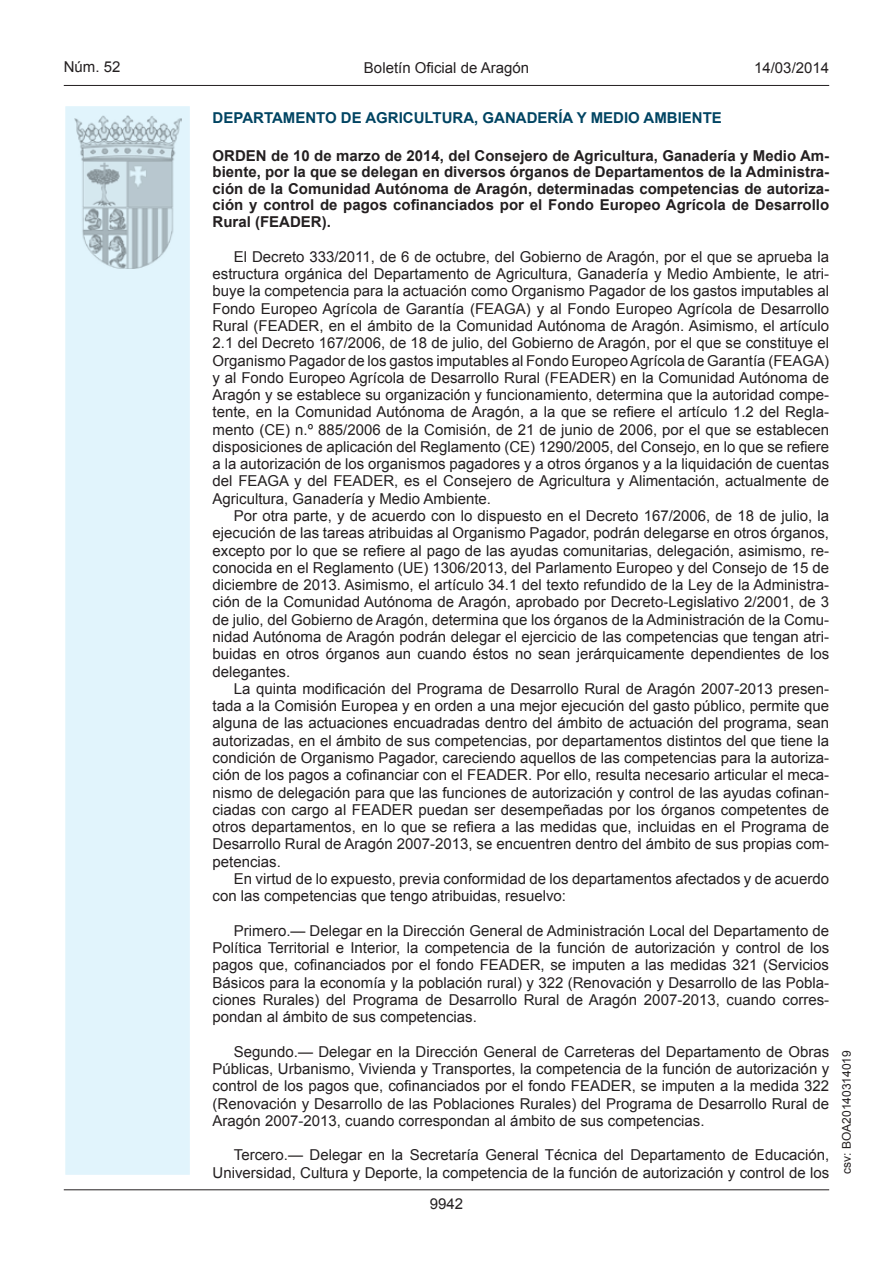
<style>
.page{position:relative;width:893px;height:1263px;background:#fff}
.page>*{position:absolute;margin:0;border:0;box-sizing:border-box;transform-origin:0 0}
.t1{font:15px/17.2px "Arial";color:#231f20;text-align:justify}
.t2{font:700 15px/16.5px "Arial";color:#231f20;text-align:justify}
.t3{font:700 15px "Arial";color:#004462}
.t4{font:12px "Arial";color:#231f20}
</style>
<div class="page">
<hr style="left:64px;top:85px;width:765px;height:1px;background:#231f20">
<div style="left:64px;top:105px;width:127px;height:1071px;background:#e1f4fc;border:2px solid #fff"></div>
<img style="left:75px;top:115px;width:106px;height:153px">
<hr style="left:64px;top:1189px;width:765px;height:1px;background:#231f20">
<p class="t1" style="left:64px;top:59px;width:58px">Núm. 52</p>
<p class="t1" style="left:364px;top:59px;width:167px">Boletín Oficial de Aragón</p>
<p class="t1" style="left:754px;top:59px;width:77px">14/03/2014</p>
<p class="t3" style="left:213px;top:108px;width:511px">DEPARTAMENTO DE AGRICULTURA, GANADERÍA Y MEDIO AMBIENTE</p>
<p class="t2" style="left:213px;top:148px;width:618px">ORDEN de 10 de marzo de 2014, del Consejero de Agricultura, Ganadería y Medio Am&shy;biente, por la que se delegan en diversos órganos de Departamentos de la Administra&shy;ción de la Comunidad Autónoma de Aragón, determinadas competencias de autoriza&shy;ción y control de pagos cofinanciados por el Fondo Europeo Agrícola de Desarrollo Rural (FEADER).</p>
<p class="t1" style="left:213px;top:248px;width:618px;text-indent:21px">El Decreto 333/2011, de 6 de octubre, del Gobierno de Aragón, por el que se aprueba la estructura orgánica del Departamento de Agricultura, Ganadería y Medio Ambiente, le atri&shy;buye la competencia para la actuación como Organismo Pagador de los gastos imputables al Fondo Europeo Agrícola de Garantía (FEAGA) y al Fondo Europeo Agrícola de Desarrollo Rural (FEADER, en el ámbito de la Comunidad Autónoma de Aragón. Asimismo, el artículo 2.1 del Decreto 167/2006, de 18 de julio, del Gobierno de Aragón, por el que se constituye el Organismo Pagador de los gastos imputables al Fondo Europeo Agrícola de Garantía (FEAGA) y al Fondo Europeo Agrícola de Desarrollo Rural (FEADER) en la Comunidad Autónoma de Aragón y se establece su organización y funcionamiento, determina que la autoridad compe&shy;tente, en la Comunidad Autónoma de Aragón, a la que se refiere el artículo 1.2 del Regla&shy;mento (CE) n.º 885/2006 de la Comisión, de 21 de junio de 2006, por el que se establecen disposiciones de aplicación del Reglamento (CE) 1290/2005, del Consejo, en lo que se refiere a la autorización de los organismos pagadores y a otros órganos y a la liquidación de cuentas del FEAGA y del FEADER, es el Consejero de Agricultura y Alimentación, actualmente de Agricultura, Ganadería y Medio Ambiente.</p>
<p class="t1" style="left:213px;top:507px;width:618px;text-indent:21px">Por otra parte, y de acuerdo con lo dispuesto en el Decreto 167/2006, de 18 de julio, la ejecución de las tareas atribuidas al Organismo Pagador, podrán delegarse en otros órganos, excepto por lo que se refiere al pago de las ayudas comunitarias, delegación, asimismo, re&shy;conocida en el Reglamento (UE) 1306/2013, del Parlamento Europeo y del Consejo de 15 de diciembre de 2013. Asimismo, el artículo 34.1 del texto refundido de la Ley de la Administra&shy;ción de la Comunidad Autónoma de Aragón, aprobado por Decreto-Legislativo 2/2001, de 3 de julio, del Gobierno de Aragón, determina que los órganos de la Administración de la Comu&shy;nidad Autónoma de Aragón podrán delegar el ejercicio de las competencias que tengan atri&shy;buidas en otros órganos aun cuando éstos no sean jerárquicamente dependientes de los delegantes.</p>
<p class="t1" style="left:213px;top:680px;width:618px;text-indent:21px">La quinta modificación del Programa de Desarrollo Rural de Aragón 2007-2013 presen&shy;tada a la Comisión Europea y en orden a una mejor ejecución del gasto público, permite que alguna de las actuaciones encuadradas dentro del ámbito de actuación del programa, sean autorizadas, en el ámbito de sus competencias, por departamentos distintos del que tiene la condición de Organismo Pagador, careciendo aquellos de las competencias para la autoriza&shy;ción de los pagos a cofinanciar con el FEADER. Por ello, resulta necesario articular el meca&shy;nismo de delegación para que las funciones de autorización y control de las ayudas cofinan&shy;ciadas con cargo al FEADER puedan ser desempeñadas por los órganos competentes de otros departamentos, en lo que se refiera a las medidas que, incluidas en el Programa de Desarrollo Rural de Aragón 2007-2013, se encuentren dentro del ámbito de sus propias com&shy;petencias.</p>
<p class="t1" style="left:213px;top:870px;width:618px;text-indent:21px">En virtud de lo expuesto, previa conformidad de los departamentos afectados y de acuerdo con las competencias que tengo atribuidas, resuelvo:</p>
<p class="t1" style="left:213px;top:922px;width:618px;text-indent:21px">Primero.— Delegar en la Dirección General de Administración Local del Departamento de Política Territorial e Interior, la competencia de la función de autorización y control de los pagos que, cofinanciados por el fondo FEADER, se imputen a las medidas 321 (Servicios Básicos para la economía y la población rural) y 322 (Renovación y Desarrollo de las Pobla&shy;ciones Rurales) del Programa de Desarrollo Rural de Aragón 2007-2013, cuando corres&shy;pondan al ámbito de sus competencias.</p>
<p class="t1" style="left:213px;top:1043px;width:618px;text-indent:21px">Segundo.— Delegar en la Dirección General de Carreteras del Departamento de Obras Públicas, Urbanismo, Vivienda y Transportes, la competencia de la función de autorización y control de los pagos que, cofinanciados por el fondo FEADER, se imputen a la medida 322 (Renovación y Desarrollo de las Poblaciones Rurales) del Programa de Desarrollo Rural de Aragón 2007-2013, cuando correspondan al ámbito de sus competencias.</p>
<p class="t1" style="left:213px;top:1147px;width:618px;text-align:right">Tercero.— Delegar en la Secretaría General Técnica del Departamento de Educación,<br>Universidad, Cultura y Deporte, la competencia de la función de autorización y control de los</p>
<p class="t1" style="left:430px;top:1195px;width:35px">9942</p>
<p class="t4" style="left:839px;top:1174px;width:125px;rotate:-90deg">csv: BOA20140314019</p>
</div>
